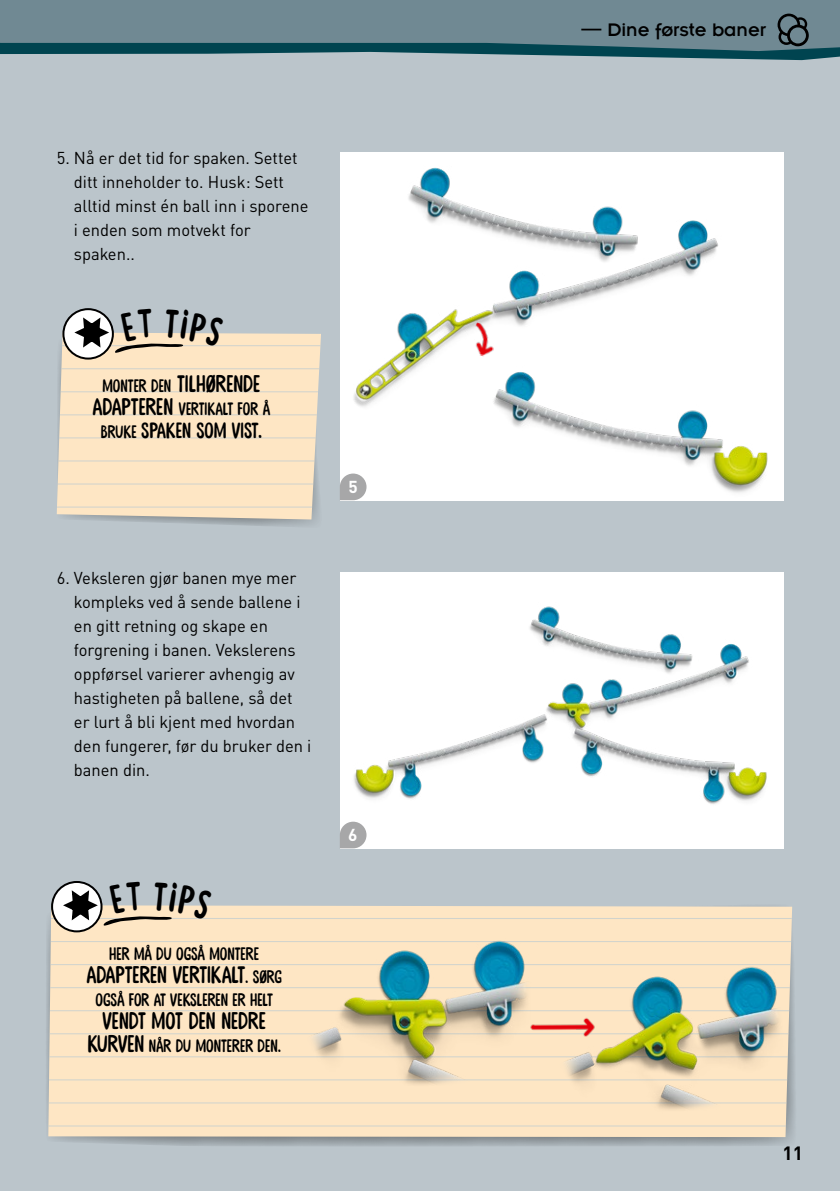
<style>
.page{position:relative;width:840px;height:1191px;background:#fff}
.page>*{position:absolute;margin:0;border:0;box-sizing:border-box;transform-origin:0 0}
.t1{font:24px "Stick A Round";color:#000}
.t2{font:22px "Stick A Round";color:#000}
.t3{font:20px "Insignia LT Pro";color:#000}
.t4{font:700 19px "DINOT";color:#000}
.t5{font:18px "Stick A Round";color:#000}
.t6{font:700 17.2px "DINOT";color:#fff}
.t7{font:17px/24px "DINOT";color:#000}
.s1{font-size:18px}
.s2{font-size:24px}
</style>
<div class="page">
<div style="left:0;top:0;width:839px;height:1191px;background:#bbc5cb"></div>
<img style="left:340px;top:152px;width:442px;height:348px">
<img style="left:340px;top:572px;width:442px;height:276px">
<svg style="left:79px;top:519px;width:238px;height:7px"></svg>
<svg style="left:57px;top:333px;width:264px;height:186px;background:#f9e3c3"></svg>
<hr style="left:57px;top:506px;width:264px;height:1px;background:#b3c7d3">
<hr style="left:57px;top:414px;width:264px;height:1px;background:#b3c7d3">
<hr style="left:57px;top:345px;width:264px;height:1px;background:#b3c7d3">
<hr style="left:57px;top:437px;width:264px;height:1px;background:#b3c7d3">
<hr style="left:57px;top:368px;width:264px;height:1px;background:#b3c7d3">
<hr style="left:57px;top:460px;width:264px;height:1px;background:#b3c7d3">
<hr style="left:57px;top:391px;width:264px;height:1px;background:#b3c7d3">
<hr style="left:57px;top:483px;width:264px;height:1px;background:#b3c7d3">
<svg style="left:46px;top:906px;width:749px;height:240px"></svg>
<div style="left:48px;top:905px;width:743px;height:232px;background:#fee6c4"></div>
<hr style="left:48px;top:1079px;width:743px;height:1px;background:#b3c7d3">
<hr style="left:48px;top:987px;width:743px;height:1px;background:#b3c7d3">
<hr style="left:48px;top:918px;width:743px;height:1px;background:#b3c7d3">
<hr style="left:48px;top:1102px;width:743px;height:1px;background:#b3c7d3">
<hr style="left:48px;top:1010px;width:743px;height:1px;background:#b3c7d3">
<hr style="left:48px;top:941px;width:743px;height:1px;background:#b3c7d3">
<hr style="left:48px;top:1125px;width:743px;height:1px;background:#b3c7d3">
<hr style="left:48px;top:1033px;width:743px;height:1px;background:#b3c7d3">
<hr style="left:48px;top:964px;width:743px;height:1px;background:#b3c7d3">
<hr style="left:48px;top:1056px;width:743px;height:1px;background:#b3c7d3">
<img style="left:285px;top:938px;width:255px;height:150px">
<img style="left:548px;top:963px;width:241px;height:150px">
<img style="left:520px;top:1014px;width:86px;height:31px">
<img style="left:470px;top:322px;width:27px;height:36px">
<svg style="left:0;top:51px;width:839px;height:9px"></svg>
<svg style="left:0;top:0;width:839px;height:51px;background:#62808a"></svg>
<svg style="left:777px;top:14px;width:31px;height:32px"></svg>
<svg style="left:340px;top:473px;width:26px;height:27px"></svg>
<svg style="left:340px;top:821px;width:26px;height:27px"></svg>
<svg style="left:63px;top:309px;width:50px;height:49px"></svg>
<div style="left:62px;top:308px;width:52px;height:51px;border:2px solid #000;border-radius:50%"></div>
<svg style="left:52px;top:882px;width:49px;height:49px"></svg>
<div style="left:51px;top:881px;width:51px;height:51px;border:2px solid #000;border-radius:50%"></div>
<svg style="left:71px;top:309px;width:153px;height:46px"></svg>
<svg style="left:59px;top:882px;width:153px;height:45px"></svg>
<p class="t7" style="left:74px;top:146px;width:236px;text-indent:-17px">5. Nå er det tid for spaken. Settet ditt inneholder to. Husk: Sett alltid minst én ball inn i sporene i enden som motvekt for spaken..</p>
<h1 class="t1" style="left:102px;top:370px;width:159px"><span class="s1">MONTER DEN</span> TILHØRENDE</h1>
<p class="t5" style="left:92px;top:399px;width:179px"><span class="s2">ADAPTEREN</span> VERTIKALT FOR Å</p>
<p class="t2" style="left:101px;top:418px;width:162px"><span class="s1">BRUKE</span> SPAKEN SOM VIST.</p>
<p class="t7" style="left:74px;top:566px;width:239px;text-indent:-17px">6. Veksleren gjør banen mye mer kompleks ved å sende ballene i en gitt retning og skape en forgrening i banen. Vekslerens oppførsel varierer avhengig av hastigheten på ballene, så det er lurt å bli kjent med hvordan den fungerer, før du bruker den i banen din.</p>
<p class="t6" style="left:348px;top:475px;width:11px">5</p>
<p class="t6" style="left:348px;top:823px;width:11px">6</p>
<p class="t5" style="left:109px;top:943px;width:151px">HER MÅ DU OGSÅ MONTERE</p>
<h1 class="t1" style="left:86px;top:961px;width:197px">ADAPTEREN VERTIKALT<span class="s1">. SØRG</span></h1>
<p class="t5" style="left:95px;top:989px;width:178px">OGSÅ FOR AT VEKSLEREN ER HELT</p>
<h1 class="t1" style="left:102px;top:1007px;width:165px">VENDT MOT DEN NEDRE</h1>
<p class="t5" style="left:87px;top:1035px;width:195px"><span class="s2">KURVEN</span> NÅR DU MONTERER DEN.</p>
<p class="t3" style="left:581px;top:19px;width:186px">— Dine første baner</p>
<p class="t4" style="left:782px;top:1140px;width:22px">11</p>
</div>
